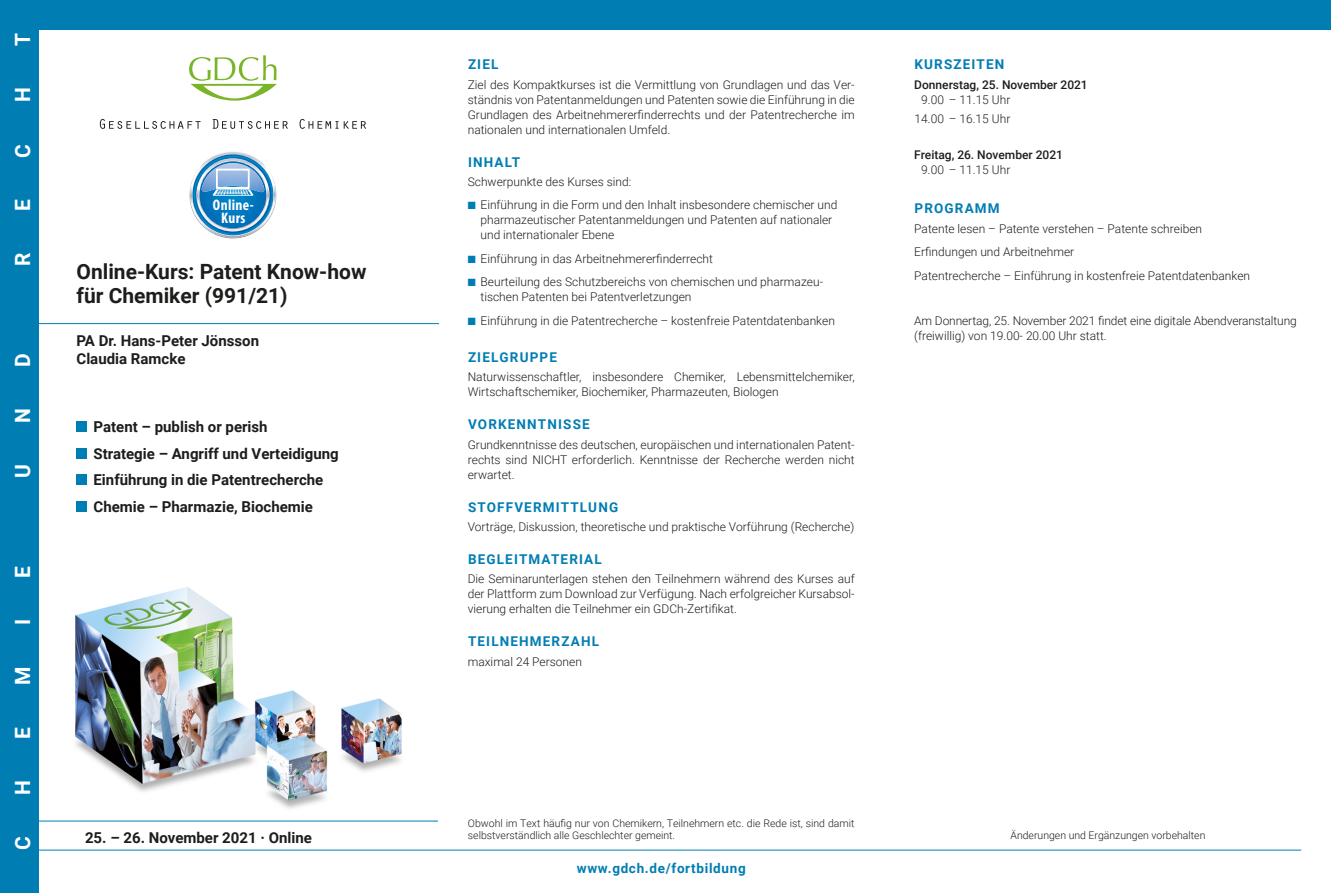
<style>
.page{position:relative;width:1331px;height:893px;background:#fff}
.page>*{position:absolute;margin:0;border:0;box-sizing:border-box;transform-origin:0 0}
.t1{font:700 21px/24px "Roboto";color:#1d1d1b}
.t2{font:700 21px "Roboto";color:#fff}
.t3{font:700 condensed 15.3px/13px "Myriad Pro";letter-spacing:.025em;color:#fff;text-align:center}
.Titel_Highlights{font:700 15px "Roboto";color:#1d1d1b}
.Titel_Namen{font:700 15px/18px "Roboto";color:#1d1d1b}
.Headline{font:700 13.5px "Roboto";letter-spacing:.085em;color:#007db3}
.Headline-2{font:700 13.5px "Roboto";letter-spacing:.05em;color:#007db3}
.Body_Ziel_Inhalt{font:300 12px/15px "Roboto";color:#1d1d1b}
.Body{font:300 12px/15px "Roboto";color:#1d1d1b;text-align:justify}
.Prog_Text{font:300 12px/15px "Roboto";color:#1d1d1b}
.Body-2{font:500 12px "Roboto";color:#1d1d1b}
._02_Kurstitel{font:300 10.5px/12px "Roboto";color:#1d1d1b}
.s1{color:#007db3}
</style>
<div class="page">
<svg style="left:100px;top:119px;width:101px;height:10px"></svg>
<svg style="left:213px;top:119px;width:75px;height:10px"></svg>
<svg style="left:300px;top:119px;width:66px;height:10px"></svg>
<svg style="left:189px;top:55px;width:88px;height:46px"></svg>
<hr style="left:30px;top:821px;width:408px;height:1px;background:#007db3">
<hr style="left:30px;top:850px;width:408px;height:1px;background:#007db3">
<hr style="left:438px;top:850px;width:863px;height:1px;background:#007db3">
<div style="left:38px;top:0;width:1293px;height:30px;background:#007db3"></div>
<img style="left:75px;top:587px;width:327px;height:222px">
<hr style="left:13px;top:323px;width:426px;height:1px;background:#007db3">
<div style="left:77px;top:421px;width:10px;height:11px;background:#007db3"></div>
<div style="left:77px;top:448px;width:10px;height:10px;background:#007db3"></div>
<div style="left:77px;top:474px;width:10px;height:11px;background:#007db3"></div>
<div style="left:77px;top:501px;width:10px;height:10px;background:#007db3"></div>
<svg style="left:189px;top:152px;width:88px;height:86px"></svg>
<div style="left:0;top:0;width:38px;height:893px;background:#007db3"></div>
<p class="t2" style="left:8px;top:46px;width:14px;rotate:-90deg">T</p>
<p class="t2" style="left:8px;top:102px;width:16px;rotate:-90deg">H</p>
<p class="t2" style="left:8px;top:158px;width:15px;rotate:-90deg">C</p>
<p class="t2" style="left:8px;top:211px;width:13px;rotate:-90deg">E</p>
<p class="t2" style="left:8px;top:266px;width:15px;rotate:-90deg">R</p>
<p class="t2" style="left:8px;top:367px;width:15px;rotate:-90deg">D</p>
<p class="t2" style="left:8px;top:423px;width:16px;rotate:-90deg">N</p>
<p class="t2" style="left:8px;top:478px;width:15px;rotate:-90deg">U</p>
<p class="t2" style="left:8px;top:578px;width:13px;rotate:-90deg">E</p>
<p class="t2" style="left:8px;top:625px;width:8px;rotate:-90deg">I</p>
<p class="t2" style="left:8px;top:685px;width:20px;rotate:-90deg">M</p>
<p class="t2" style="left:8px;top:738px;width:13px;rotate:-90deg">E</p>
<p class="t2" style="left:8px;top:795px;width:16px;rotate:-90deg">H</p>
<p class="t2" style="left:8px;top:850px;width:15px;rotate:-90deg">C</p>
<p class="t3" style="left:213px;top:198px;width:42px">Online-<br>Kurs</p>
<p class="t1" style="left:77px;top:259px;width:291px">Online-Kurs: Patent Know-how für Chemiker (991/21)</p>
<p class="Titel_Namen" style="left:77px;top:332px;width:184px">PA Dr. Hans-Peter Jönsson<br>Claudia Ramcke</p>
<p class="Titel_Highlights" style="left:94px;top:416px;width:176px">Patent – publish or perish</p>
<p class="Titel_Highlights" style="left:94px;top:443px;width:247px">Strategie – Angriff und Verteidigung</p>
<p class="Titel_Highlights" style="left:94px;top:469px;width:231px">Einführung in die Patentrecherche</p>
<p class="Titel_Highlights" style="left:94px;top:496px;width:221px">Chemie – Pharmazie, Biochemie</p>
<p class="Titel_Namen" style="left:85px;top:828px;width:228px">25. – 26. November 2021 · Online</p>
<p class="Headline" style="left:468px;top:55px;width:32px">ZIEL</p>
<p class="Body_Ziel_Inhalt" style="left:468px;top:76px;width:388px;text-align:justify">Ziel des Kompaktkurses ist die Vermittlung von Grundlagen und das Ver&shy;ständnis von Patentanmeldungen und Patenten sowie die Einführung in die Grundlagen des Arbeitnehmererfinderrechts und der Patentrecherche im nationalen und internationalen Umfeld.</p>
<p class="Headline" style="left:468px;top:152px;width:54px">INHALT</p>
<p class="Body_Ziel_Inhalt" style="left:468px;top:174px;width:165px">Schwerpunkte des Kurses sind:</p>
<p class="Body_Ziel_Inhalt" style="left:480px;top:197px;width:358px;text-indent:-13px"><span class="s1">■</span> Einführung in die Form und den Inhalt insbesondere chemischer und pharmazeutischer Patentanmeldungen und Patenten auf nationaler und internationaler Ebene</p>
<p class="Body_Ziel_Inhalt" style="left:468px;top:251px;width:247px"><span class="s1">■</span> Einführung in das Arbeitnehmererfinderrecht</p>
<p class="Body_Ziel_Inhalt" style="left:480px;top:274px;width:344px;text-indent:-13px"><span class="s1">■</span> Beurteilung des Schutzbereichs von chemischen und pharmazeu&shy;tischen Patenten bei Patentverletzungen</p>
<p class="Body_Ziel_Inhalt" style="left:468px;top:313px;width:369px"><span class="s1">■</span> Einführung in die Patentrecherche – kostenfreie Patentdatenbanken</p>
<p class="Headline" style="left:468px;top:348px;width:91px">ZIELGRUPPE</p>
<p class="Body" style="left:468px;top:369px;width:388px">Naturwissenschaftler, insbesondere Chemiker, Lebensmittelchemiker,<br>Wirtschaftschemiker, Biochemiker, Pharmazeuten, Biologen</p>
<p class="Headline" style="left:468px;top:415px;width:123px">VORKENNTNISSE</p>
<p class="Body" style="left:468px;top:436px;width:388px">Grundkenntnisse des deutschen, europäischen und internationalen Patent&shy;rechts sind NICHT erforderlich. Kenntnisse der Recherche werden nicht erwartet.</p>
<p class="Headline" style="left:468px;top:497px;width:152px">STOFFVERMITTLUNG</p>
<p class="Body" style="left:468px;top:519px;width:388px">Vorträge, Diskussion, theoretische und praktische Vorführung (Recherche)</p>
<p class="Headline" style="left:468px;top:550px;width:135px">BEGLEITMATERIAL</p>
<p class="Body" style="left:468px;top:571px;width:388px">Die Seminarunterlagen stehen den Teilnehmern während des Kurses auf der Plattform zum Download zur Verfügung. Nach erfolgreicher Kursabsol&shy;vierung erhalten die Teilnehmer ein GDCh-Zertifikat.</p>
<p class="Headline" style="left:468px;top:632px;width:133px">TEILNEHMERZAHL</p>
<p class="Body" style="left:468px;top:653px;width:116px">maximal 24 Personen</p>
<p class="Headline" style="left:914px;top:55px;width:91px">KURSZEITEN</p>
<p class="Body-2" style="left:914px;top:76px;width:175px">Donnerstag, 25. November 2021</p>
<p class="Prog_Text" style="left:921px;top:91px;width:91px">9.00 – 11.15 Uhr</p>
<p class="Prog_Text" style="left:914px;top:111px;width:97px">14.00 – 16.15 Uhr</p>
<p class="Body-2" style="left:914px;top:147px;width:150px">Freitag, 26. November 2021</p>
<p class="Prog_Text" style="left:921px;top:162px;width:91px">9.00 – 11.15 Uhr</p>
<p class="Headline" style="left:914px;top:199px;width:87px">PROGRAMM</p>
<p class="Prog_Text" style="left:914px;top:220px;width:289px">Patente lesen – Patente verstehen – Patente schreiben</p>
<p class="Prog_Text" style="left:914px;top:244px;width:162px">Erfindungen und Arbeitnehmer</p>
<p class="Prog_Text" style="left:914px;top:267px;width:337px">Patentrecherche – Einführung in kostenfreie Patentdatenbanken</p>
<p class="Prog_Text" style="left:914px;top:312px;width:384px">Am Donnertag, 25. November 2021 findet eine digitale Abendveranstaltung (freiwillig) von 19.00- 20.00 Uhr statt.</p>
<p class="_02_Kurstitel" style="left:468px;top:816px;width:388px">Obwohl im Text häufig nur von Chemikern, Teilnehmern etc. die Rede ist, sind damit selbstverständlich alle Geschlechter gemeint.</p>
<p class="_02_Kurstitel" style="left:1010px;top:828px;width:197px">Änderungen und Ergänzungen vorbehalten</p>
<p class="Headline-2" style="left:577px;top:859px;width:170px">www.gdch.de/fortbildung</p>
</div>
